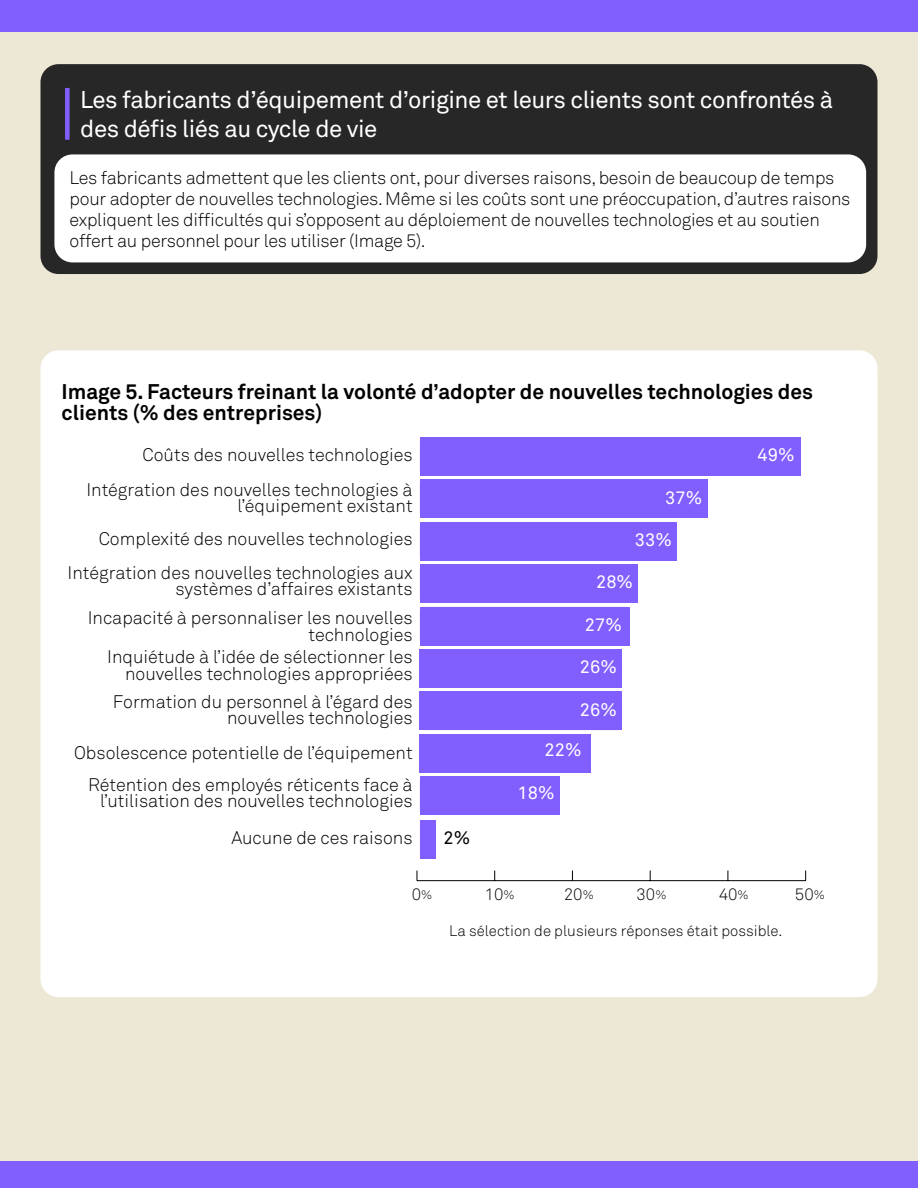
<style>
.page{position:relative;width:918px;height:1188px;background:#fff}
.page>*{position:absolute;margin:0;border:0;box-sizing:border-box;transform-origin:0 0}
.t1{font:24px/28.5px "Akkurat Pro";letter-spacing:-.02em;color:#fff}
.t2{font:700 21px/21px "Akkurat Pro";color:#000}
.t3{font:300 18px/16.5px "Akkurat Pro";letter-spacing:-.005em;color:#000;text-align:right}
.t4{font:18px "Akkurat Pro";color:#fff}
.t5{font:18px "Akkurat Pro";color:#000}
.t6{font:300 16.5px "Akkurat Pro";color:#000}
.t7{font:300 15px "Akkurat Pro";color:#000}
.s1{font-size:12px}
</style>
<div class="page">
<div style="left:0;top:31px;width:918px;height:1157px;background:#ede7d6"></div>
<div style="left:40px;top:350px;width:838px;height:647px;background:#fff;border-radius:18px"></div>
<div style="left:40px;top:64px;width:838px;height:210px;background:#282727;border-radius:18px"></div>
<div style="left:54px;top:154px;width:812px;height:108px;background:#fff;border-radius:18px"></div>
<div style="left:65px;top:88px;width:5px;height:52px;background:#815fff"></div>
<hr style="left:417px;top:880px;width:389px;height:1px;background:#000">
<svg style="left:420px;top:475px;width:381px;height:384px"></svg>
<div style="left:420px;top:437px;width:381px;height:38px;background:#815fff"></div>
<div style="left:420px;top:522px;width:256px;height:38px;background:#815fff"></div>
<div style="left:420px;top:607px;width:210px;height:38px;background:#815fff"></div>
<div style="left:420px;top:692px;width:202px;height:38px;background:#815fff"></div>
<div style="left:420px;top:480px;width:288px;height:38px;background:#815fff"></div>
<div style="left:420px;top:564px;width:218px;height:39px;background:#815fff"></div>
<div style="left:420px;top:649px;width:202px;height:39px;background:#815fff"></div>
<div style="left:420px;top:734px;width:171px;height:39px;background:#815fff"></div>
<div style="left:420px;top:777px;width:140px;height:38px;background:#815fff"></div>
<div style="left:420px;top:820px;width:15px;height:39px;background:#815fff"></div>
<div style="left:0;top:1161px;width:918px;height:27px;background:#815fff"></div>
<div style="left:0;top:0;width:918px;height:31px;background:#815fff"></div>
<h1 class="t1" style="left:80px;top:86px;width:755px">Les fabricants d’équipement d’origine et leurs clients sont confrontés à des défis liés au cycle de vie</h1>
<p class="t3" style="left:70px;top:167px;width:782px;line-height:21px;text-align:left">Les fabricants admettent que les clients ont, pour diverses raisons, besoin de beaucoup de temps pour adopter de nouvelles technologies. Même si les coûts sont une préoccupation, d’autres raisons expliquent les difficultés qui s’opposent au déploiement de nouvelles technologies et au soutien offert au personnel pour les utiliser (Image 5).</p>
<p class="t2" style="left:62px;top:381px;width:753px">Image 5. Facteurs freinant la volonté d’adopter de nouvelles technologies des clients (% des entreprises)</p>
<p class="t3" style="left:86px;top:437px;width:328px;line-height:34.7px">Coûts des nouvelles technologies<br>Intégration des nouvelles technologies à</p>
<p class="t3" style="left:238px;top:497px;width:177px">l’équipement existant</p>
<p class="t3" style="left:99px;top:530px;width:315px">Complexité des nouvelles technologies</p>
<p class="t3" style="left:68px;top:564px;width:347px">Intégration des nouvelles technologies aux systèmes d’affaires existants</p>
<p class="t3" style="left:88px;top:609px;width:326px">Incapacité à personnaliser les nouvelles technologies</p>
<p class="t3" style="left:107px;top:649px;width:307px">Inquiétude à l’idée de sélectionner les nouvelles technologies appropriées</p>
<p class="t3" style="left:113px;top:693px;width:301px">Formation du personnel à l’égard des nouvelles technologies</p>
<p class="t3" style="left:74px;top:744px;width:340px">Obsolescence potentielle de l’équipement</p>
<p class="t3" style="left:88px;top:776px;width:326px">Rétention des employés réticents face à l’utilisation des nouvelles technologies</p>
<p class="t3" style="left:231px;top:829px;width:183px">Aucune de ces raisons</p>
<p class="t5" style="left:443px;top:827px;width:28px">2%</p>
<p class="t4" style="left:665px;top:487px;width:39px">37%</p>
<p class="t4" style="left:635px;top:529px;width:39px">33%</p>
<p class="t4" style="left:596px;top:572px;width:39px">28%</p>
<p class="t4" style="left:585px;top:614px;width:39px">27%</p>
<p class="t4" style="left:580px;top:656px;width:39px">26%</p>
<p class="t4" style="left:580px;top:699px;width:39px">26%</p>
<p class="t4" style="left:545px;top:740px;width:39px">22%</p>
<p class="t4" style="left:518px;top:782px;width:39px">18%</p>
<p class="t4" style="left:758px;top:444px;width:39px">49%</p>
<p class="t6" style="left:412px;top:885px;width:22px">0<span class="s1">%</span></p>
<p class="t6" style="left:485px;top:885px;width:31px">10<span class="s1">%</span></p>
<p class="t6" style="left:564px;top:885px;width:31px">20<span class="s1">%</span></p>
<p class="t6" style="left:636px;top:885px;width:32px">30<span class="s1">%</span></p>
<p class="t6" style="left:719px;top:885px;width:31px">40<span class="s1">%</span></p>
<p class="t6" style="left:795px;top:885px;width:31px">50<span class="s1">%</span></p>
<p class="t7" style="left:449px;top:921px;width:335px">La sélection de plusieurs réponses était possible.</p>
</div>
